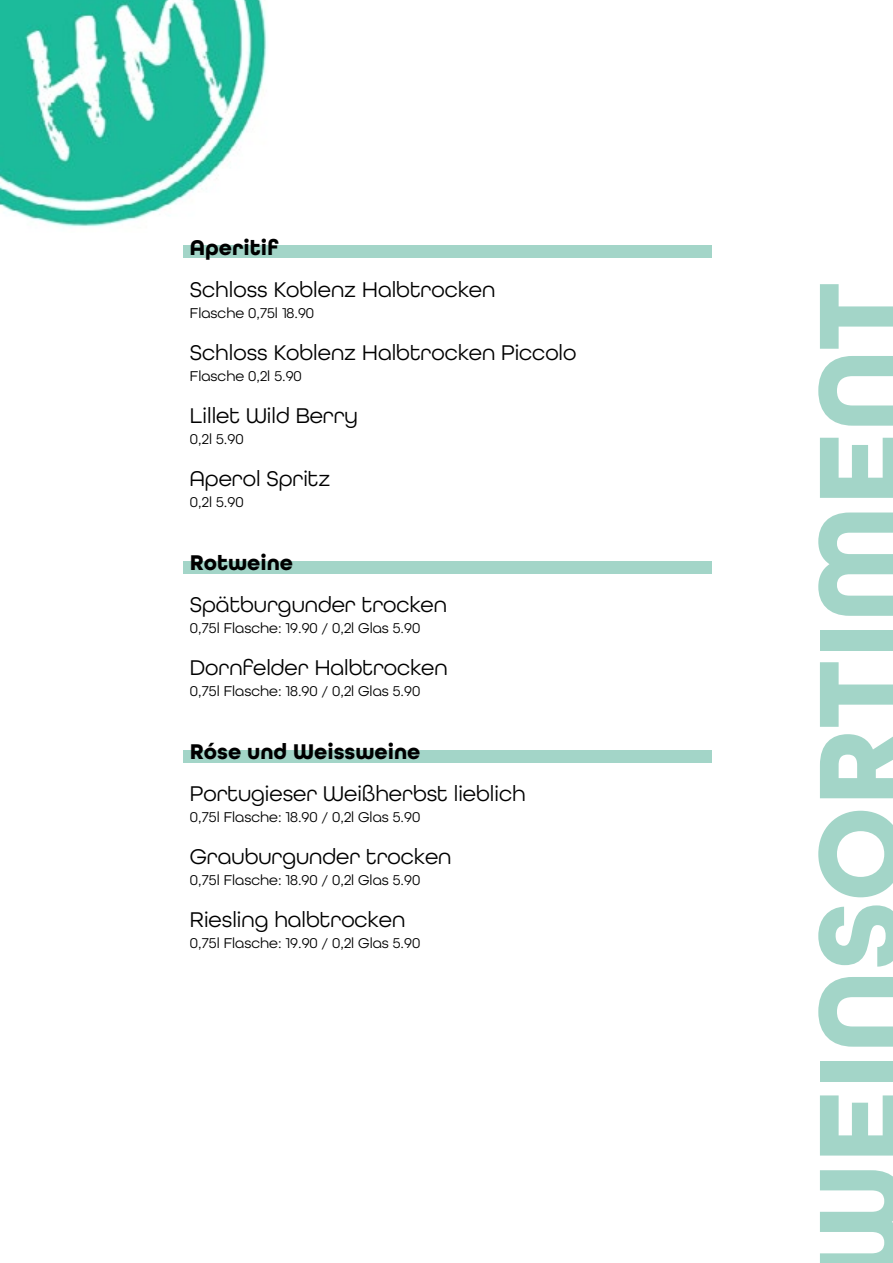
<style>
.page{position:relative;width:893px;height:1263px;background:#fff}
.page>*{position:absolute;margin:0;border:0;box-sizing:border-box;transform-origin:0 0}
.t1{font:700 124.5px "All Round Gothic";color:#a3d5c8}
.t2{font:22.5px "All Round Gothic";color:#000}
.t3{font:700 22.5px "All Round Gothic";color:#000}
.t4{font:15px "All Round Gothic";color:#000}
</style>
<div class="page">
<div style="left:183px;top:561px;width:529px;height:13px;background:#a3d5c8"></div>
<div style="left:183px;top:750px;width:529px;height:13px;background:#a3d5c8"></div>
<div style="left:183px;top:245px;width:529px;height:13px;background:#a3d5c8"></div>
<img style="left:0;top:0;width:267px;height:227px">
<h2 class="t3" style="left:190px;top:234px;width:90px">Aperitif</h2>
<h2 class="t2" style="left:190px;top:276px;width:307px">Schloss Koblenz Halbtrocken</h2>
<p class="t4" style="left:190px;top:304px;width:126px">Flasche 0,75l 18.90</p>
<h2 class="t2" style="left:190px;top:339px;width:388px">Schloss Koblenz Halbtrocken Piccolo</h2>
<p class="t4" style="left:190px;top:367px;width:113px">Flasche 0,2l 5.90</p>
<h2 class="t2" style="left:190px;top:402px;width:170px">Lillet Wild Berry</h2>
<p class="t4" style="left:190px;top:430px;width:55px">0,2l 5.90</p>
<h2 class="t2" style="left:190px;top:465px;width:142px">Aperol Spritz</h2>
<p class="t4" style="left:190px;top:493px;width:55px">0,2l 5.90</p>
<h2 class="t3" style="left:190px;top:549px;width:105px">Rotweine</h2>
<h2 class="t2" style="left:190px;top:591px;width:259px">Spätburgunder trocken</h2>
<p class="t4" style="left:190px;top:619px;width:232px">0,75l Flasche: 19.90 / 0,2l Glas 5.90</p>
<h2 class="t2" style="left:190px;top:654px;width:259px">Dornfelder Halbtrocken</h2>
<p class="t4" style="left:190px;top:682px;width:232px">0,75l Flasche: 18.90 / 0,2l Glas 5.90</p>
<h2 class="t3" style="left:190px;top:738px;width:232px">Róse und Weissweine</h2>
<h2 class="t2" style="left:190px;top:780px;width:337px">Portugieser Weißherbst lieblich</h2>
<p class="t4" style="left:190px;top:808px;width:232px">0,75l Flasche: 18.90 / 0,2l Glas 5.90</p>
<h2 class="t2" style="left:190px;top:843px;width:263px">Grauburgunder trocken</h2>
<p class="t4" style="left:190px;top:871px;width:232px">0,75l Flasche: 18.90 / 0,2l Glas 5.90</p>
<h2 class="t2" style="left:190px;top:906px;width:217px">Riesling halbtrocken</h2>
<p class="t4" style="left:190px;top:934px;width:232px">0,75l Flasche: 19.90 / 0,2l Glas 5.90</p>
<h1 class="t1" style="left:786px;top:1280px;width:1001px;rotate:-90deg">WEINSORTIMENT</h1>
</div>
